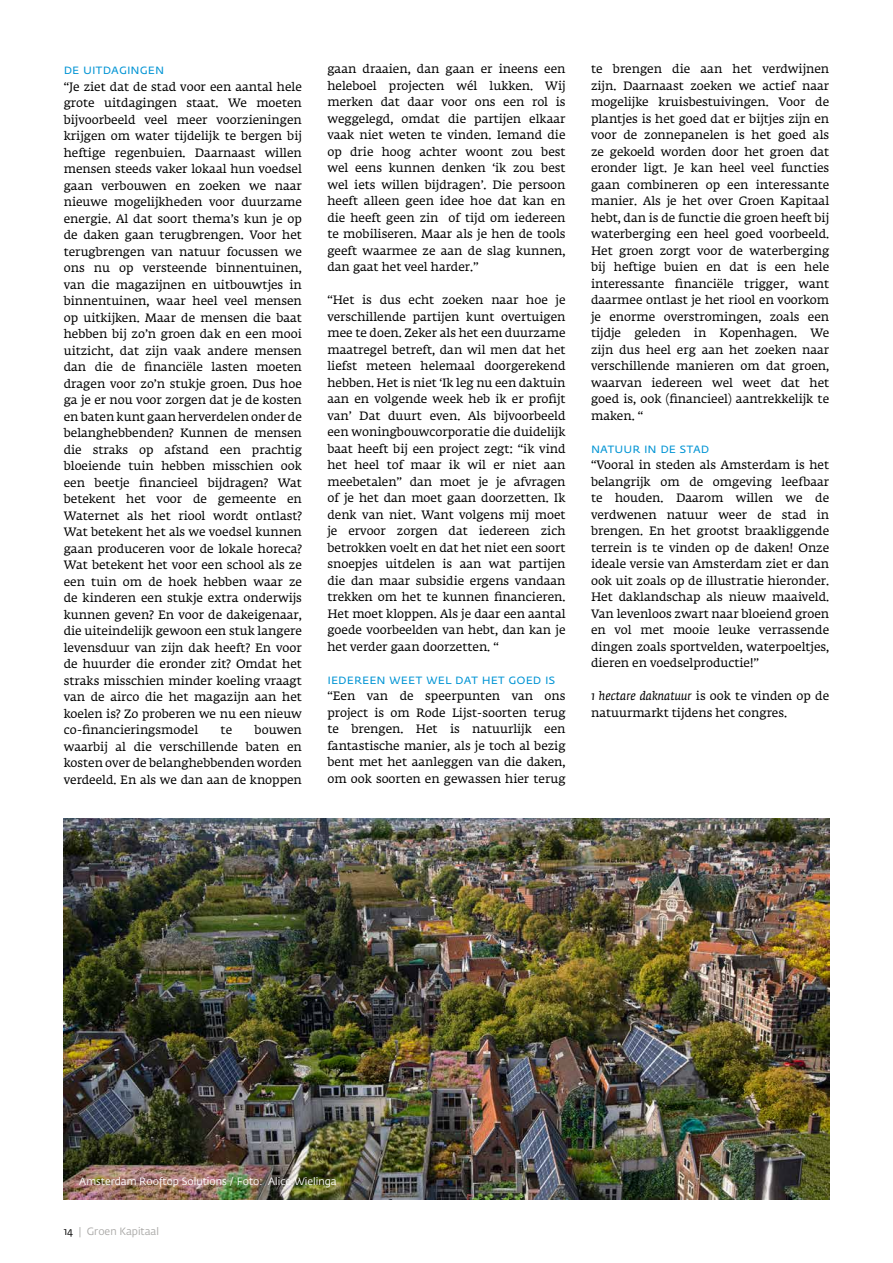
<style>
.page{position:relative;width:893px;height:1263px;background:#fff}
.page>*{position:absolute;margin:0;border:0;box-sizing:border-box;transform-origin:0 0}
.t1{font:13.5px "Fedra Sans Std";color:#0094d4}
.t2{font:12px/16.5px "Fedra Serif A Std";color:#000;text-align:justify}
.t3{font:10.5px "Fedra Sans Std";color:#fff}
.t4{font:10.5px "Fedra Sans Std";color:#a9a8a6}
.s1{font-style:italic}
.s2{color:#000}
</style>
<div class="page">
<img style="left:64px;top:819px;width:765px;height:380px">
<p class="t1" style="left:64px;top:61px;width:102px">De uitdagingen</p>
<p class="t2" style="left:64px;top:79px;width:240px">“Je ziet dat de stad voor een aantal hele grote uitdagingen staat. We moeten bijvoorbeeld veel meer voorzieningen krijgen om water tijdelijk te bergen bij heftige regenbuien. Daarnaast willen mensen steeds vaker lokaal hun voedsel gaan verbouwen en zoeken we naar nieuwe mogelijkheden voor duurzame energie. Al dat soort thema’s kun je op de daken gaan terugbrengen. Voor het terugbrengen van natuur focussen we ons nu op versteende binnentuinen, van die magazijnen en uitbouwtjes in binnentuinen, waar heel veel mensen op uitkijken. Maar de mensen die baat hebben bij zo’n groen dak en een mooi uitzicht, dat zijn vaak andere mensen dan die de financiële lasten moeten dragen voor zo’n stukje groen. Dus hoe ga je er nou voor zorgen dat je de kosten en baten kunt gaan herverdelen onder de belanghebbenden? Kunnen de mensen die straks op afstand een prachtig bloeiende tuin hebben misschien ook een beetje financieel bijdragen? Wat betekent het voor de gemeente en Waternet als het riool wordt ontlast?<br>Wat betekent het als we voedsel kunnen gaan produceren voor de lokale horeca?<br>Wat betekent het voor een school als ze een tuin om de hoek hebben waar ze de kinderen een stukje extra onderwijs kunnen geven? En voor de dakeigenaar, die uiteindelijk gewoon een stuk langere levensduur van zijn dak heeft? En voor de huurder die eronder zit? Omdat het straks misschien minder koeling vraagt van de airco die het magazijn aan het koelen is? Zo proberen we nu een nieuw co-financieringsmodel</p>
<p class="t2" style="left:64px;top:723px;width:240px;text-indent:191px">bouwen waarbij al die verschillende baten en kosten over de belanghebbenden worden verdeeld. En als we dan aan de knoppen</p>
<p class="t2" style="left:221px;top:723px;width:13px">te</p>
<p class="t2" style="left:327px;top:62px;width:240px">gaan draaien, dan gaan er ineens een heleboel projecten wél lukken. Wij merken dat daar voor ons een rol is weggelegd, omdat die partijen elkaar vaak niet weten te vinden. Iemand die op drie hoog achter woont zou best wel eens kunnen denken ‘ik zou best wel iets willen bijdragen’. Die persoon heeft alleen geen idee hoe dat kan en die heeft geen zin of tijd om iedereen te mobiliseren. Maar als je hen de tools geeft waarmee ze aan de slag kunnen, dan gaat het veel harder.”</p>
<p class="t2" style="left:327px;top:293px;width:240px">“Het is dus echt zoeken naar hoe je verschillende partijen kunt overtuigen mee te doen. Zeker als het een duurzame maatregel betreft, dan wil men dat het liefst meteen helemaal doorgerekend hebben. Het is niet ‘Ik leg nu een daktuin aan en volgende week heb ik er profijt van’ Dat duurt even. Als bijvoorbeeld een woningbouwcorporatie die duidelijk baat heeft bij een project zegt: “ik vind het heel tof maar ik wil er niet aan meebetalen” dan moet je je afvragen of je het dan moet gaan doorzetten. Ik denk van niet. Want volgens mij moet je ervoor zorgen dat iedereen zich betrokken voelt en dat het niet een soort snoepjes uitdelen is aan wat partijen die dan maar subsidie ergens vandaan trekken om het te kunnen financieren.<br>Het moet kloppen. Als je daar een aantal goede voorbeelden van hebt, dan kan je het verder gaan doorzetten. “</p>
<p class="t1" style="left:327px;top:671px;width:230px">Iedereen weet wel dat het goed is</p>
<p class="t2" style="left:327px;top:689px;width:240px">“Een van de speerpunten van ons project is om Rode Lijst-soorten terug te brengen. Het is natuurlijk een fantastische manier, als je toch al bezig bent met het aanleggen van die daken, om ook soorten en gewassen hier terug</p>
<p class="t2" style="left:591px;top:62px;width:240px">te brengen die aan het verdwijnen zijn. Daarnaast zoeken we actief naar mogelijke kruisbestuivingen. Voor de plantjes is het goed dat er bijtjes zijn en voor de zonnepanelen is het goed als ze gekoeld worden door het groen dat eronder ligt. Je kan heel veel functies gaan combineren op een interessante manier. Als je het over Groen Kapitaal hebt, dan is de functie die groen heeft bij waterberging een heel goed voorbeeld.<br>Het groen zorgt voor de waterberging bij heftige buien en dat is een hele interessante financiële trigger, want daarmee ontlast je het riool en voorkom je enorme overstromingen, zoals een tijdje geleden in Kopenhagen. We zijn dus heel erg aan het zoeken naar verschillende manieren om dat groen, waarvan iedereen wel weet dat het goed is, ook (financieel) aantrekkelijk te maken. “</p>
<p class="t1" style="left:591px;top:440px;width:120px">Natuur in de stad</p>
<p class="t2" style="left:591px;top:458px;width:240px">“Vooral in steden als Amsterdam is het belangrijk om de omgeving leefbaar te houden. Daarom willen we de verdwenen natuur weer de stad in brengen. En het grootst braakliggende terrein is te vinden op de daken! Onze ideale versie van Amsterdam ziet er dan ook uit zoals op de illustratie hieronder.<br>Het daklandschap als nieuw maaiveld.<br>Van levenloos zwart naar bloeiend groen en vol met mooie leuke verrassende dingen zoals sportvelden, waterpoeltjes, dieren en voedselproductie!”</p>
<p class="t2" style="left:591px;top:689px;width:240px"><span class="s1">1 hectare daknatuur</span> is ook te vinden op de natuurmarkt tijdens het congres.</p>
<p class="t3" style="left:79px;top:1175px;width:259px">Amsterdam Rooftop Solutions / Foto: Alice Wielinga</p>
<p class="t4" style="left:64px;top:1225px;width:97px"><span class="s2">14</span> | Groen Kapitaal</p>
</div>
